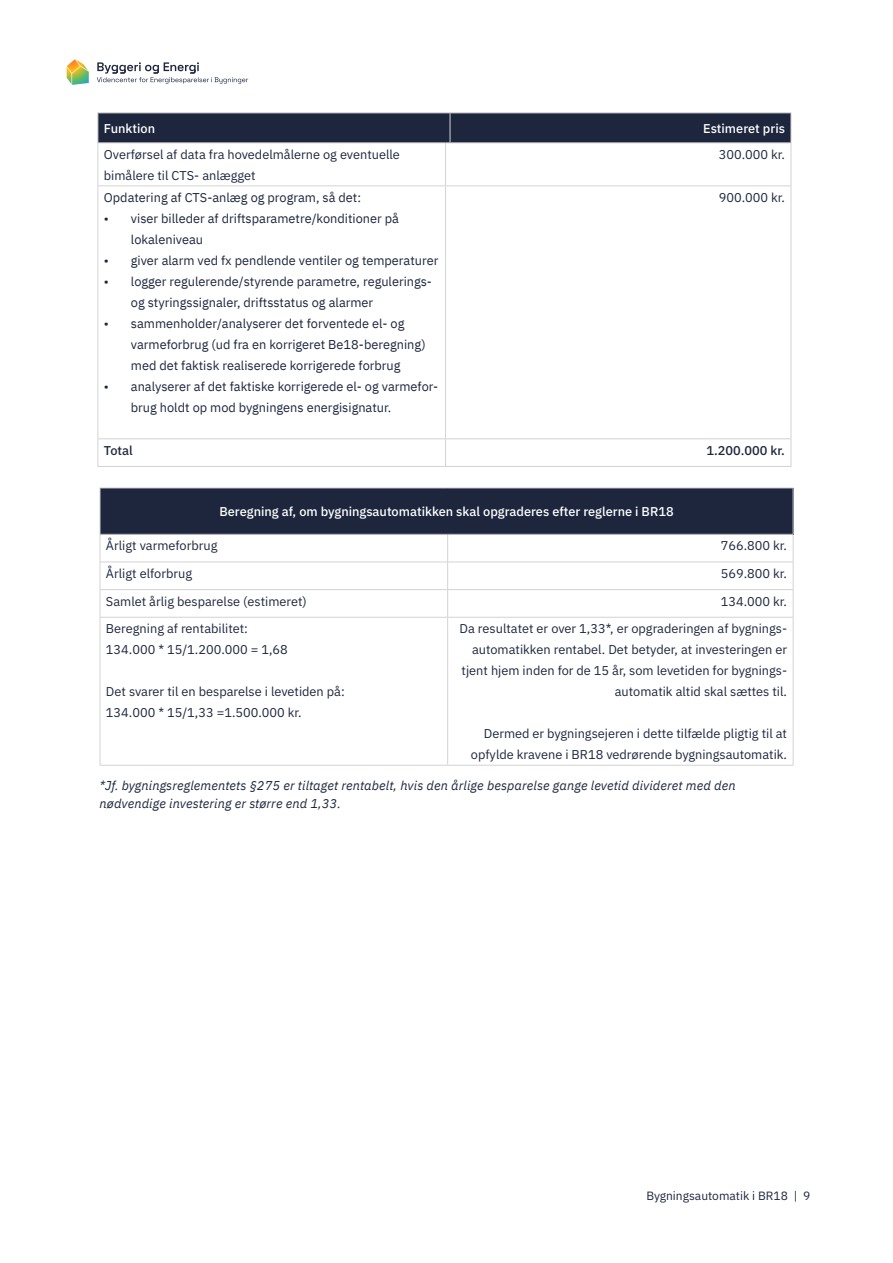
<style>
.page{position:relative;width:893px;height:1263px;background:#fff}
.page>*{position:absolute;margin:0;border:0;box-sizing:border-box;transform-origin:0 0}
.t1{font:12.75px/21px "IBM Plex Sans";color:#1e263e;text-align:right}
.t2{font:12.75px/21px "IBM Plex Sans";color:#1e263e}
.t3{font:italic 12.75px/18px "IBM Plex Sans";letter-spacing:.01em;color:#1e263e}
.t4{font:500 12.75px "IBM Plex Sans";color:#fff}
.t5{font:500 12.75px "IBM Plex Sans";color:#1e263e}
.t6{font:12px "IBM Plex Sans";color:#1e263e}
</style>
<div class="page">
<svg style="left:97px;top:62px;width:151px;height:22px"></svg>
<svg style="left:67px;top:59px;width:22px;height:26px"></svg>
<hr style="left:791px;top:113px;width:1px;height:30px;background:#d4d3d3">
<hr style="left:98px;top:143px;width:1px;height:42px;background:#d4d3d3">
<hr style="left:445px;top:143px;width:1px;height:42px;background:#d4d3d3">
<hr style="left:791px;top:143px;width:1px;height:42px;background:#d4d3d3">
<hr style="left:98px;top:185px;width:348px;height:1px;background:#d4d3d3">
<hr style="left:98px;top:186px;width:1px;height:252px;background:#d4d3d3">
<hr style="left:445px;top:186px;width:1px;height:252px;background:#d4d3d3">
<hr style="left:450px;top:185px;width:341px;height:1px;background:#d4d3d3">
<hr style="left:791px;top:186px;width:1px;height:252px;background:#d4d3d3">
<hr style="left:98px;top:438px;width:348px;height:1px;background:#d4d3d3">
<svg style="left:98px;top:439px;width:1px;height:27px"></svg>
<hr style="left:450px;top:438px;width:341px;height:1px;background:#d4d3d3">
<svg style="left:791px;top:439px;width:1px;height:27px"></svg>
<hr style="left:98px;top:466px;width:348px;height:1px;background:#d4d3d3">
<svg style="left:445px;top:438px;width:5px;height:29px"></svg>
<hr style="left:450px;top:466px;width:341px;height:1px;background:#d4d3d3">
<svg style="left:98px;top:113px;width:693px;height:31px;background:#282f46"></svg>
<hr style="left:450px;top:143px;width:341px;height:1px;background:#d4d3d3">
<div style="left:100px;top:488px;width:693px;height:46px;background:#1e263e"></div>
<hr style="left:793px;top:488px;width:1px;height:46px;background:#d4d3d3">
<hr style="left:100px;top:562px;width:348px;height:1px;background:#d4d3d3">
<hr style="left:448px;top:562px;width:345px;height:1px;background:#d4d3d3">
<hr style="left:100px;top:589px;width:348px;height:1px;background:#d4d3d3">
<svg style="left:100px;top:535px;width:1px;height:82px"></svg>
<hr style="left:448px;top:589px;width:345px;height:1px;background:#d4d3d3">
<svg style="left:447px;top:535px;width:1px;height:82px"></svg>
<svg style="left:793px;top:535px;width:1px;height:82px"></svg>
<hr style="left:100px;top:617px;width:348px;height:1px;background:#d4d3d3">
<hr style="left:100px;top:618px;width:1px;height:147px;background:#d4d3d3">
<hr style="left:448px;top:617px;width:345px;height:1px;background:#d4d3d3">
<hr style="left:447px;top:618px;width:1px;height:147px;background:#d4d3d3">
<hr style="left:793px;top:618px;width:1px;height:147px;background:#d4d3d3">
<hr style="left:100px;top:765px;width:348px;height:1px;background:#d4d3d3">
<hr style="left:448px;top:765px;width:345px;height:1px;background:#d4d3d3">
<hr style="left:100px;top:488px;width:348px;height:1px;background:#d4d3d3">
<hr style="left:100px;top:488px;width:1px;height:46px;background:#d4d3d3">
<hr style="left:448px;top:488px;width:345px;height:1px;background:#d4d3d3">
<hr style="left:100px;top:534px;width:348px;height:1px;background:#d4d3d3">
<hr style="left:448px;top:534px;width:345px;height:1px;background:#d4d3d3">
<p class="t4" style="left:104px;top:118px;width:53px">Funktion</p>
<p class="t4" style="left:703px;top:118px;width:83px">Estimeret pris</p>
<p class="t1" style="left:104px;top:143px;width:298px;text-align:left">Overførsel af data fra hovedelmålerne og eventuelle bimålere til CTS- anlægget</p>
<p class="t1" style="left:719px;top:143px;width:68px">300.000 kr.</p>
<p class="t2" style="left:104px;top:186px;width:259px">Opdatering af CTS-anlæg og program, så det:</p>
<p class="t2" style="left:131px;top:207px;width:270px;text-indent:-27px">• viser billeder af driftsparametre/konditioner på lokaleniveau</p>
<p class="t2" style="left:104px;top:249px;width:336px">• giver alarm ved fx pendlende ventiler og temperaturer</p>
<p class="t2" style="left:131px;top:270px;width:303px;text-indent:-27px">• logger regulerende/styrende parametre, regulerings&shy;og styringssignaler, driftsstatus og alarmer</p>
<p class="t2" style="left:131px;top:312px;width:296px;text-indent:-27px">• sammenholder/analyserer det forventede el- og varmeforbrug (ud fra en korrigeret Be18-beregning) med det faktisk realiserede korrigerede forbrug</p>
<p class="t2" style="left:131px;top:375px;width:309px;text-indent:-27px">• analyserer af det faktiske korrigerede el- og varmefor&shy;brug holdt op mod bygningens energisignatur.</p>
<p class="t1" style="left:719px;top:186px;width:68px">900.000 kr.</p>
<p class="t5" style="left:104px;top:440px;width:30px">Total</p>
<p class="t5" style="left:706px;top:440px;width:80px">1.200.000 kr.</p>
<p class="t4" style="left:219px;top:502px;width:456px">Beregning af, om bygningsautomatikken skal opgraderes efter reglerne i BR18</p>
<p class="t1" style="left:106px;top:534px;width:113px">Årligt varmeforbrug</p>
<p class="t1" style="left:721px;top:534px;width:68px">766.800 kr.</p>
<p class="t1" style="left:106px;top:562px;width:88px">Årligt elforbrug</p>
<p class="t1" style="left:721px;top:562px;width:68px">569.800 kr.</p>
<p class="t1" style="left:106px;top:589px;width:202px">Samlet årlig besparelse (estimeret)</p>
<p class="t1" style="left:721px;top:589px;width:68px">134.000 kr.</p>
<p class="t1" style="left:106px;top:617px;width:144px">Beregning af rentabilitet:</p>
<p class="t1" style="left:106px;top:638px;width:183px">134.000 * 15/1.200.000 = 1,68</p>
<p class="t1" style="left:106px;top:680px;width:240px">Det svarer til en besparelse i levetiden på:</p>
<p class="t1" style="left:106px;top:701px;width:197px">134.000 * 15/1,33 =1.500.000 kr.</p>
<p class="t1" style="left:460px;top:617px;width:329px">Da resultatet er over 1,33*, er opgraderingen af bygnings&shy;automatikken rentabel. Det betyder, at investeringen er tjent hjem inden for de 15 år, som levetiden for bygnings&shy;automatik altid skal sættes til.</p>
<p class="t1" style="left:471px;top:722px;width:318px">Dermed er bygningsejeren i dette tilfælde pligtig til at opfylde kravene i BR18 vedrørende bygningsautomatik.</p>
<p class="t3" style="left:100px;top:775px;width:637px">*Jf. bygningsreglementets §275 er tiltaget rentabelt, hvis den årlige besparelse gange levetid divideret med den nødvendige investering er større end 1,33.</p>
<p class="t6" style="left:646px;top:1186px;width:165px">Bygningsautomatik i BR18 | 9</p>
</div>
